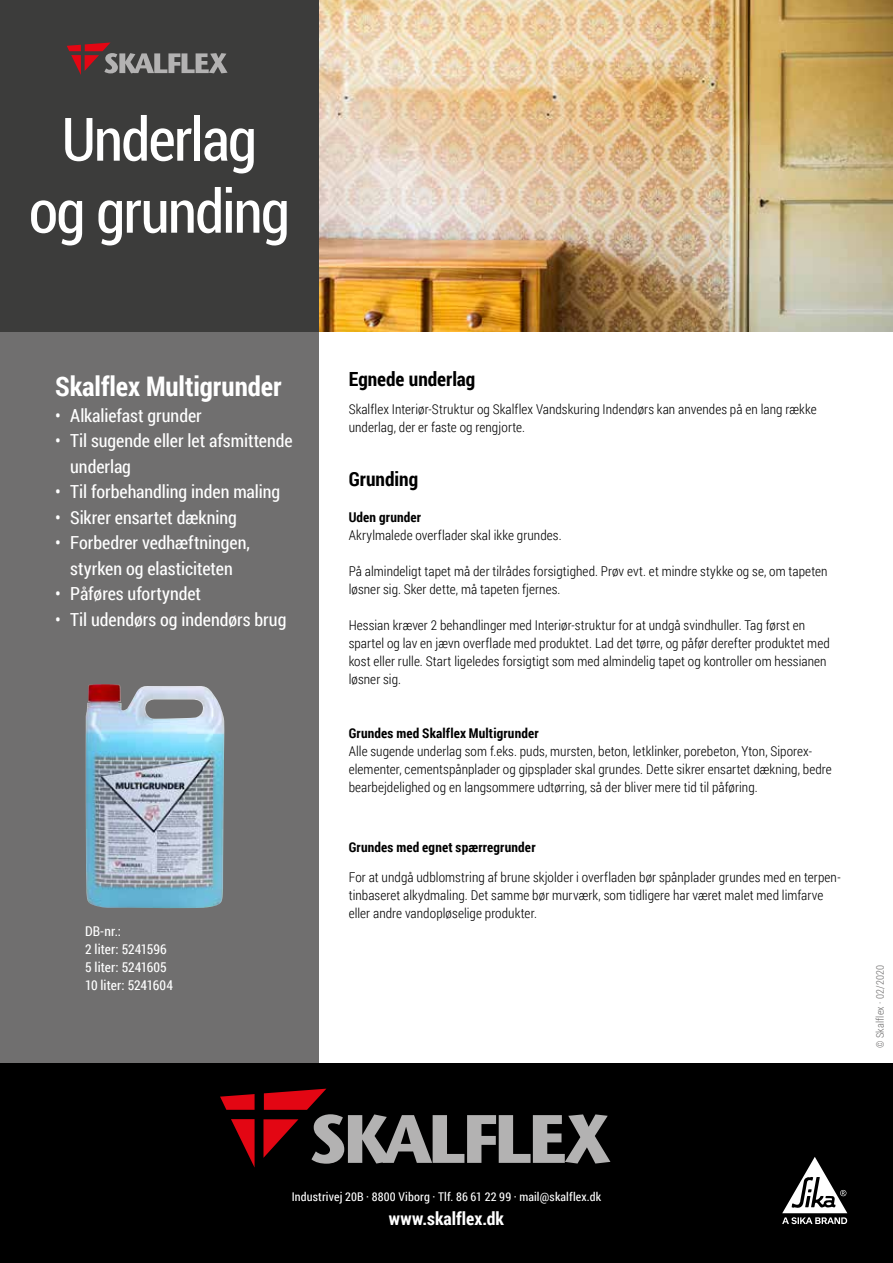
<style>
.page{position:relative;width:893px;height:1263px;background:#fff}
.page>*{position:absolute;margin:0;border:0;box-sizing:border-box;transform-origin:0 0}
.t1{font:60px/72px "Roboto Condensed";letter-spacing:-.03em;color:#fff;text-align:center}
.t2{font:700 27px "Roboto Condensed";letter-spacing:-.005em;color:#fff}
.t3{font:700 19.5px "Roboto Condensed";color:#000}
.t4{font:18px/25.5px "Roboto Condensed";color:#fff}
.t5{font:700 18px "Roboto Condensed";color:#fff}
.t6{font:300 13.5px/18px "Roboto Condensed";letter-spacing:.005em;color:#000}
.t7{font:700 13.5px "Roboto Condensed";letter-spacing:.01em;color:#000}
.t8{font:13.5px/18px "Roboto Condensed";color:#fff}
.t9{font:12px "Roboto Condensed";letter-spacing:.015em;color:#fff}
.t10{font:300 10.5px "Roboto Condensed";letter-spacing:.015em;color:#706f6f}
</style>
<div class="page">
<div style="left:0;top:324px;width:319px;height:744px;background:#706f6f"></div>
<img style="left:319px;top:0;width:574px;height:332px">
<div style="left:0;top:0;width:319px;height:332px;background:#3c3c3b"></div>
<svg style="left:67px;top:43px;width:161px;height:32px"></svg>
<div style="left:0;top:1063px;width:893px;height:200px;background:#000"></div>
<img style="left:86px;top:684px;width:139px;height:224px">
<svg style="left:220px;top:1094px;width:35px;height:16px"></svg>
<svg style="left:231px;top:1119px;width:24px;height:48px"></svg>
<svg style="left:263px;top:1089px;width:347px;height:75px"></svg>
<svg style="left:782px;top:1157px;width:65px;height:67px"></svg>
<h1 class="t1" style="left:29px;top:101px;width:263px">Underlag og grunding</h1>
<h2 class="t2" style="left:55px;top:367px;width:228px">Skalflex Multigrunder</h2>
<h3 class="t4" style="left:55px;top:402px;width:148px">• Alkaliefast grunder</h3>
<h3 class="t4" style="left:70px;top:427px;width:224px;text-indent:-15px">• Til sugende eller let afsmittende underlag</h3>
<h3 class="t4" style="left:55px;top:478px;width:226px">• Til forbehandling inden maling</h3>
<h3 class="t4" style="left:55px;top:504px;width:183px">• Sikrer ensartet dækning</h3>
<h3 class="t4" style="left:55px;top:529px;width:196px;text-align:center">• Forbedrer vedhæftningen, styrken og elasticiteten</h3>
<h3 class="t4" style="left:55px;top:580px;width:147px">• Påføres ufortyndet</h3>
<h3 class="t4" style="left:55px;top:606px;width:233px">• Til udendørs og indendørs brug</h3>
<p class="t8" style="left:85px;top:922px;width:90px">DB-nr.:<br>2 liter: 5241596<br>5 liter: 5241605<br>10 liter: 5241604</p>
<h3 class="t3" style="left:349px;top:365px;width:128px">Egnede underlag</h3>
<p class="t6" style="left:349px;top:400px;width:469px">Skalflex Interiør-Struktur og Skalflex Vandskuring Indendørs kan anvendes på en lang række underlag, der er faste og rengjorte.</p>
<h3 class="t3" style="left:349px;top:465px;width:71px">Grunding</h3>
<p class="t7" style="left:349px;top:508px;width:74px">Uden grunder</p>
<p class="t6" style="left:349px;top:526px;width:214px">Akrylmalede overflader skal ikke grundes.</p>
<p class="t6" style="left:349px;top:562px;width:480px">På almindeligt tapet må der tilrådes forsigtighed. Prøv evt. et mindre stykke og se, om tapeten løsner sig. Sker dette, må tapeten fjernes.</p>
<p class="t6" style="left:349px;top:616px;width:483px">Hessian kræver 2 behandlinger med Interiør-struktur for at undgå svindhuller. Tag først en spartel og lav en jævn overflade med produktet. Lad det tørre, og påfør derefter produktet med kost eller rulle. Start ligeledes forsigtigt som med almindelig tapet og kontroller om hessianen løsner sig.</p>
<p class="t7" style="left:349px;top:724px;width:192px">Grundes med Skalflex Multigrunder</p>
<p class="t6" style="left:349px;top:742px;width:485px">Alle sugende underlag som f.eks. puds, mursten, beton, letklinker, porebeton, Yton, Siporex&shy;elementer, cementspånplader og gipsplader skal grundes. Dette sikrer ensartet dækning, bedre bearbejdelighed og en langsommere udtørring, så der bliver mere tid til påføring.</p>
<p class="t7" style="left:349px;top:838px;width:188px">Grundes med egnet spærregrunder</p>
<p class="t6" style="left:349px;top:868px;width:493px">For at undgå udblomstring af brune skjolder i overfladen bør spånplader grundes med en terpen&shy;tinbaseret alkydmaling. Det samme bør murværk, som tidligere har været malet med limfarve eller andre vandopløselige produkter.</p>
<p class="t10" style="left:873px;top:1048px;width:85px;rotate:-90deg">© Skalflex · 02/2020</p>
<p class="t9" style="left:292px;top:1188px;width:311px">Industrivej 20B · 8800 Viborg · Tlf. 86 61 22 99 · mail@skalflex.dk</p>
<h3 class="t5" style="left:389px;top:1206px;width:117px">www.skalflex.dk</h3>
</div>
